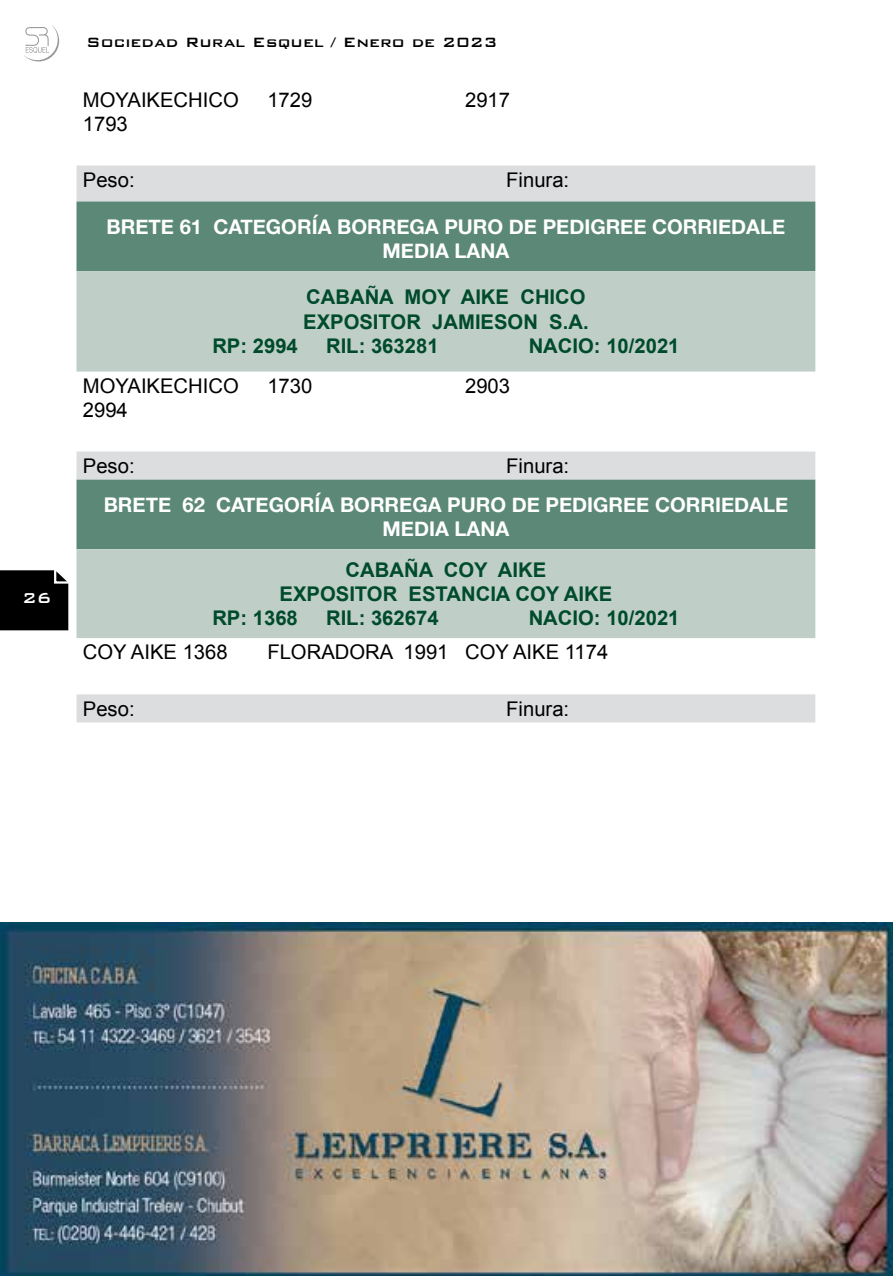
<style>
.page{position:relative;width:893px;height:1276px;background:#fff}
.page>*{position:absolute;margin:0;border:0;box-sizing:border-box;transform-origin:0 0}
.t1{font:700 20.25px/24.3px "Arial";color:#004a2d}
.t2{font:20.25px/24.3px "Arial";color:#000}
.t3{font:700 20.25px/24.3px "Helvetica Neue";color:#fff;text-align:center}
.t4{font:500 19.12px "Bank Gothic";color:#fff}
.t5{font:500 18px "Bank Gothic";color:#000}
</style>
<div class="page">
<svg style="left:24px;top:25px;width:35px;height:36px"></svg>
<div style="left:0;top:570px;width:69px;height:60px;background:#000"></div>
<img style="left:0;top:923px;width:893px;height:353px">
<svg style="left:76px;top:165px;width:739px;height:557px;fill:#dcddde"></svg>
<div style="left:76px;top:201px;width:739px;height:70px;background:#5b8877"></div>
<svg style="left:76px;top:271px;width:739px;height:367px;fill:#bfcfc8"></svg>
<p class="t4" style="left:22px;top:588px;width:31px">26</p>
<p class="t5" style="left:86px;top:32px;width:413px">Sociedad Rural Esquel / Enero de 2023</p>
<p class="t2" style="left:83px;top:88px;width:158px">MOYAIKECHICO<br>1793</p>
<p class="t2" style="left:267px;top:88px;width:47px">1729</p>
<p class="t2" style="left:465px;top:88px;width:47px">2917</p>
<p class="t2" style="left:83px;top:168px;width:53px">Peso:</p>
<p class="t2" style="left:506px;top:168px;width:65px">Finura:</p>
<p class="t3" style="left:107px;top:215px;width:680px">BRETE 61 CATEGORÍA BORREGA PURO DE PEDIGREE CORRIEDALE<br>MEDIA LANA</p>
<p class="t1" style="left:303px;top:286px;width:287px">CABAÑA MOY AIKE CHICO<br>EXPOSITOR JAMIESON S.A.</p>
<p class="t1" style="left:212px;top:334px;width:87px">RP: 2994</p>
<p class="t1" style="left:326px;top:334px;width:114px">RIL: 363281</p>
<p class="t1" style="left:529px;top:334px;width:152px">NACIO: 10/2021</p>
<p class="t2" style="left:83px;top:374px;width:158px">MOYAIKECHICO<br>2994</p>
<p class="t2" style="left:267px;top:374px;width:47px">1730</p>
<p class="t2" style="left:465px;top:374px;width:47px">2903</p>
<p class="t2" style="left:83px;top:453px;width:53px">Peso:</p>
<p class="t2" style="left:506px;top:453px;width:65px">Finura:</p>
<p class="t3" style="left:104px;top:493px;width:686px">BRETE 62 CATEGORÍA BORREGA PURO DE PEDIGREE CORRIEDALE<br>MEDIA LANA</p>
<p class="t1" style="left:346px;top:558px;width:202px">CABAÑA COY AIKE</p>
<p class="t1" style="left:280px;top:582px;width:334px">EXPOSITOR ESTANCIA COY AIKE</p>
<p class="t1" style="left:212px;top:607px;width:87px">RP: 1368</p>
<p class="t1" style="left:326px;top:607px;width:114px">RIL: 362674</p>
<p class="t1" style="left:529px;top:607px;width:152px">NACIO: 10/2021</p>
<p class="t2" style="left:83px;top:640px;width:146px">COY AIKE 1368</p>
<p class="t2" style="left:267px;top:640px;width:343px">FLORADORA 1991 COY AIKE 1174</p>
<p class="t2" style="left:83px;top:696px;width:53px">Peso:</p>
<p class="t2" style="left:506px;top:696px;width:65px">Finura:</p>
</div>
